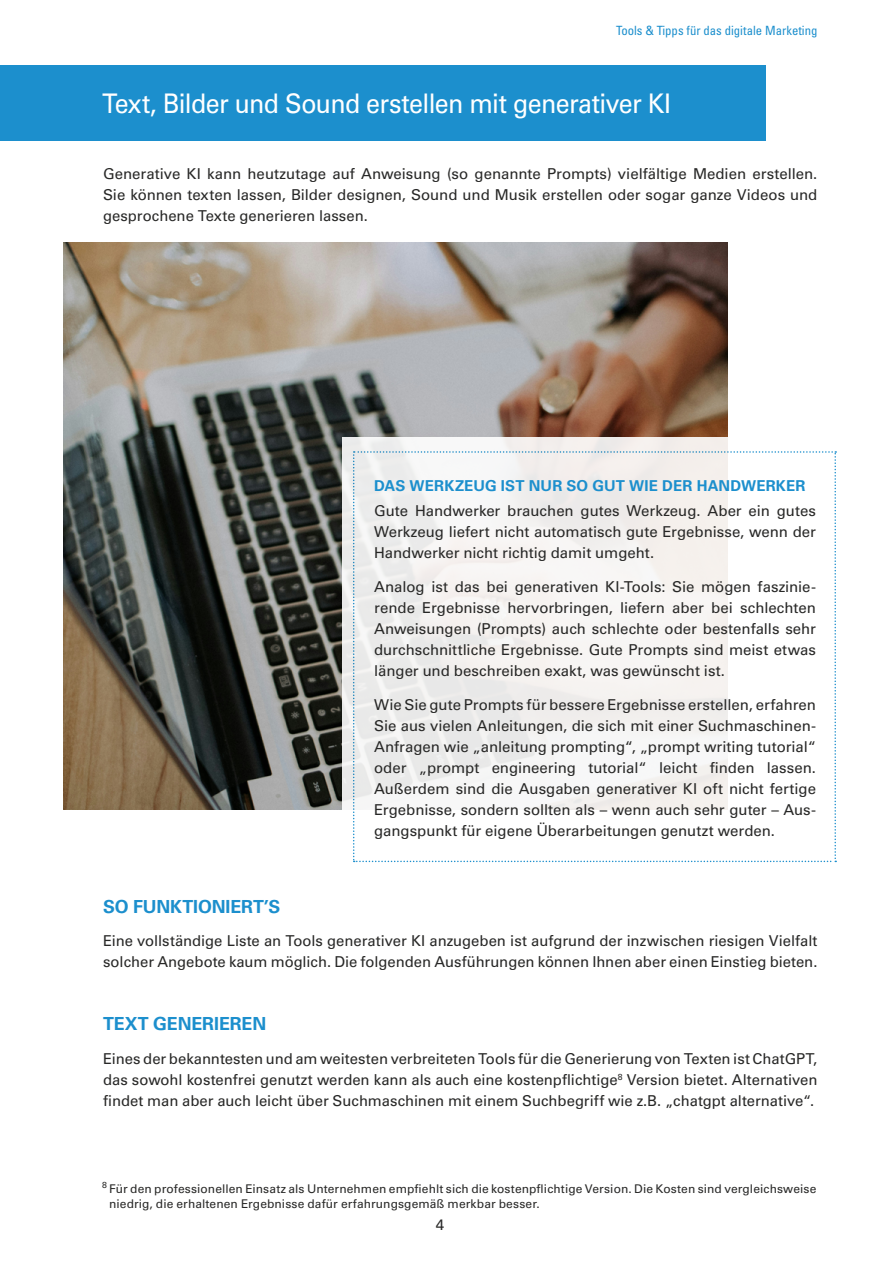
<style>
.page{position:relative;width:893px;height:1263px;background:#fff}
.page>*{position:absolute;margin:0;border:0;box-sizing:border-box;transform-origin:0 0}
.t1{font:27px "Univers LT Std";letter-spacing:-.025em;color:#fff;scale:.93 1}
.t2{font:700 18px "Univers LT Std";letter-spacing:-.005em;color:#1c8fcd}
.t3{font:15px/21px "Univers LT Std";color:#282827;text-align:justify}
.t4{font:700 15px "Univers LT Std";letter-spacing:.01em;color:#1c8fcd}
.t5{font:condensed 12.75px "Univers LT Std";color:#1c8fcd}
.t6{font:12px/14.4px "Univers LT Std";letter-spacing:.005em;color:#282827}
</style>
<div class="page">
<div style="left:0;top:66px;width:766px;height:75px;background:#1c8fcd"></div>
<img style="left:63px;top:243px;width:664px;height:567px">
<div style="left:342px;top:437px;width:517px;height:425px;background:linear-gradient(to right,#f0eeee,#fdfaf9)"></div>
<svg style="left:353px;top:451px;width:483px;height:411px"></svg>
<p class="t5" style="left:616px;top:23px;width:203px">Tools &amp; Tipps für das digitale Marketing</p>
<h1 class="t1" style="left:102px;top:88px;width:613px">Text, Bilder und Sound erstellen mit generativer KI</h1>
<p class="t3" style="left:103px;top:163px;width:716px">Generative KI kann heutzutage auf Anweisung (so genannte Prompts) vielfältige Medien erstellen.<br>Sie können texten lassen, Bilder designen, Sound und Musik erstellen oder sogar ganze Videos und gesprochene Texte generieren lassen.</p>
<p class="t4" style="left:374px;top:477px;width:433px">DAS WERKZEUG IST NUR SO GUT WIE DER HANDWERKER</p>
<p class="t3" style="left:374px;top:500px;width:443px">Gute Handwerker brauchen gutes Werkzeug. Aber ein gutes Werkzeug liefert nicht automatisch gute Ergebnisse, wenn der Handwerker nicht richtig damit umgeht.</p>
<p class="t3" style="left:374px;top:576px;width:443px">Analog ist das bei generativen KI-Tools: Sie mögen faszinie&shy;rende Ergebnisse hervorbringen, liefern aber bei schlechten Anweisungen (Prompts) auch schlechte oder bestenfalls sehr durchschnittliche Ergebnisse. Gute Prompts sind meist etwas länger und beschreiben exakt, was gewünscht ist.</p>
<p class="t3" style="left:374px;top:694px;width:443px">Wie Sie gute Prompts für bessere Ergebnisse erstellen, erfahren Sie aus vielen Anleitungen, die sich mit einer Suchmaschinen-Anfragen wie „anleitung prompting“, „prompt writing tutorial“ oder „prompt engineering tutorial“ leicht finden lassen.<br>Außerdem sind die Ausgaben generativer KI oft nicht fertige Ergebnisse, sondern sollten als – wenn auch sehr guter – Aus&shy;gangspunkt für eigene Überarbeitungen genutzt werden.</p>
<p class="t2" style="left:103px;top:896px;width:179px">SO FUNKTIONIERT’S</p>
<p class="t3" style="left:103px;top:930px;width:716px">Eine vollständige Liste an Tools generativer KI anzugeben ist aufgrund der inzwischen riesigen Vielfalt solcher Angebote kaum möglich. Die folgenden Ausführungen können Ihnen aber einen Einstieg bieten.</p>
<p class="t2" style="left:103px;top:1013px;width:165px">TEXT GENERIEREN</p>
<p class="t3" style="left:103px;top:1048px;width:716px">Eines der bekanntesten und am weitesten verbreiteten Tools für die Generierung von Texten ist ChatGPT, das sowohl kostenfrei genutzt werden kann als auch eine kostenpflichtige<sup>8</sup> Version bietet. Alternativen findet man aber auch leicht über Suchmaschinen mit einem Suchbegriff wie z.B. „chatgpt alternative“.</p>
<p class="t6" style="left:109px;top:1182px;width:709px;text-indent:-7px"><sup>8</sup> Für den professionellen Einsatz als Unternehmen empfiehlt sich die kostenpflichtige Version. Die Kosten sind vergleichsweise niedrig, die erhaltenen Ergebnisse dafür erfahrungsgemäß merkbar besser.</p>
<p class="t3" style="left:436px;top:1214px;width:10px">4</p>
</div>
